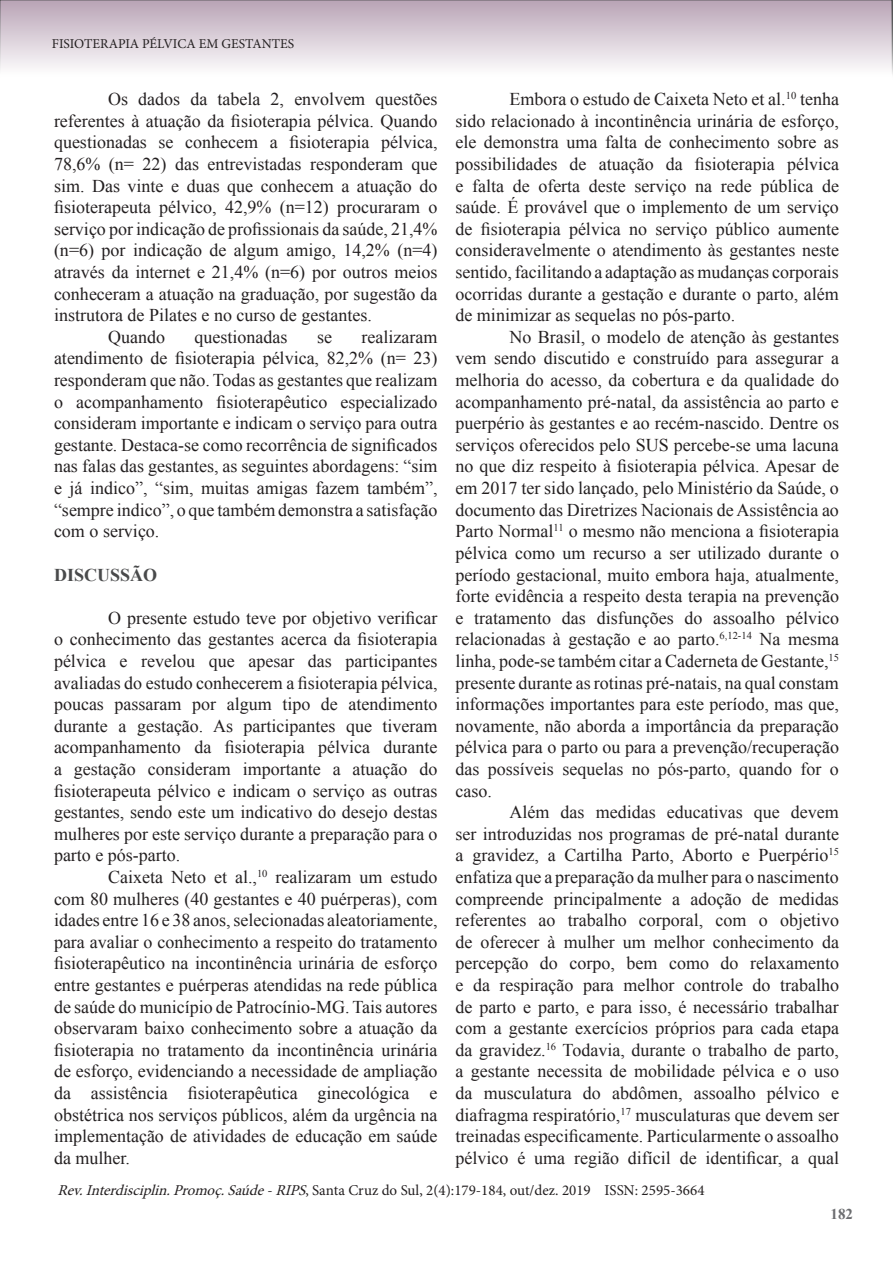
<style>
.page{position:relative;width:893px;height:1263px;background:#fff}
.page>*{position:absolute;margin:0;border:0;box-sizing:border-box;transform-origin:0 0}
.Parágrafo_da_Lista{font:18px/21.6px "Times New Roman";color:#231f20;text-align:justify}
.t1{font:700 18px "Times New Roman";color:#494a4b}
.t2{font:15px "Minion Pro";color:#231f20}
.t3{font:700 15px "Times New Roman";color:#6c6d70}
.t4{font:13.5px "Minion Pro";color:#231f20}
.s1{font-style:italic}
</style>
<div class="page">
<svg style="left:0;top:0;width:893px;height:71px;background:#d8ccd6"></svg>
<svg style="left:892px;top:1px;width:1px;height:74px"></svg>
<p class="t4" style="left:52px;top:35px;width:244px">FISIOTERAPIA PÉLVICA EM GESTANTES</p>
<p class="Parágrafo_da_Lista" style="left:54px;top:88px;width:385px;text-indent:54px">Os dados da tabela 2, envolvem questões referentes à atuação da fisioterapia pélvica. Quando questionadas se conhecem a fisioterapia pélvica, 78,6% (n= 22) das entrevistadas responderam que sim. Das vinte e duas que conhecem a atuação do fisioterapeuta pélvico, 42,9% (n=12) procuraram o serviço por indicação de profissionais da saúde, 21,4% (n=6) por indicação de algum amigo, 14,2% (n=4) através da internet e 21,4% (n=6) por outros meios conheceram a atuação na graduação, por sugestão da instrutora de Pilates e no curso de gestantes.</p>
<p class="Parágrafo_da_Lista" style="left:108px;top:326px;width:58px">Quando</p>
<p class="Parágrafo_da_Lista" style="left:195px;top:326px;width:94px">questionadas</p>
<p class="Parágrafo_da_Lista" style="left:317px;top:326px;width:16px">se</p>
<p class="Parágrafo_da_Lista" style="left:54px;top:326px;width:385px;text-indent:308px">realizaram atendimento de fisioterapia pélvica, 82,2% (n= 23) responderam que não. Todas as gestantes que realizam o acompanhamento fisioterapêutico especializado consideram importante e indicam o serviço para outra gestante. Destaca-se como recorrência de significados nas falas das gestantes, as seguintes abordagens: “sim e já indico”, “sim, muitas amigas fazem também”, “sempre indico”, o que também demonstra a satisfação com o serviço.</p>
<p class="t1" style="left:54px;top:562px;width:105px">DISCUSSÃO</p>
<p class="Parágrafo_da_Lista" style="left:54px;top:607px;width:385px;text-indent:54px">O presente estudo teve por objetivo verificar o conhecimento das gestantes acerca da fisioterapia pélvica e revelou que apesar das participantes avaliadas do estudo conhecerem a fisioterapia pélvica, poucas passaram por algum tipo de atendimento durante a gestação. As participantes que tiveram acompanhamento da fisioterapia pélvica durante a gestação consideram importante a atuação do fisioterapeuta pélvico e indicam o serviço as outras gestantes, sendo este um indicativo do desejo destas mulheres por este serviço durante a preparação para o parto e pós-parto.</p>
<p class="Parágrafo_da_Lista" style="left:54px;top:866px;width:385px;text-indent:54px">Caixeta Neto et al.,<sup>10</sup> realizaram um estudo com 80 mulheres (40 gestantes e 40 puérperas), com idades entre 16 e 38 anos, selecionadas aleatoriamente, para avaliar o conhecimento a respeito do tratamento fisioterapêutico na incontinência urinária de esforço entre gestantes e puérperas atendidas na rede pública de saúde do município de Patrocínio-MG. Tais autores observaram baixo conhecimento sobre a atuação da fisioterapia no tratamento da incontinência urinária de esforço, evidenciando a necessidade de ampliação da assistência fisioterapêutica ginecológica e obstétrica nos serviços públicos, além da urgência na implementação de atividades de educação em saúde da mulher.</p>
<p class="Parágrafo_da_Lista" style="left:455px;top:88px;width:385px;text-indent:54px">Embora o estudo de Caixeta Neto et al.<sup>10</sup> tenha sido relacionado à incontinência urinária de esforço, ele demonstra uma falta de conhecimento sobre as possibilidades de atuação da fisioterapia pélvica e falta de oferta deste serviço na rede pública de saúde. É provável que o implemento de um serviço de fisioterapia pélvica no serviço público aumente consideravelmente o atendimento às gestantes neste sentido, facilitando a adaptação as mudanças corporais ocorridas durante a gestação e durante o parto, além de minimizar as sequelas no pós-parto.</p>
<p class="Parágrafo_da_Lista" style="left:455px;top:326px;width:385px;text-indent:54px">No Brasil, o modelo de atenção às gestantes vem sendo discutido e construído para assegurar a melhoria do acesso, da cobertura e da qualidade do acompanhamento pré-natal, da assistência ao parto e puerpério às gestantes e ao recém-nascido. Dentre os serviços oferecidos pelo SUS percebe-se uma lacuna no que diz respeito à fisioterapia pélvica. Apesar de em 2017 ter sido lançado, pelo Ministério da Saúde, o documento das Diretrizes Nacionais de Assistência ao Parto Normal<sup>11</sup> o mesmo não menciona a fisioterapia pélvica como um recurso a ser utilizado durante o período gestacional, muito embora haja, atualmente, forte evidência a respeito desta terapia na prevenção e tratamento das disfunções do assoalho pélvico relacionadas à gestação e ao parto.<sup>6,12-14</sup> Na mesma linha, pode-se também citar a Caderneta de Gestante,<sup>15 </sup>presente durante as rotinas pré-natais, na qual constam informações importantes para este período, mas que, novamente, não aborda a importância da preparação pélvica para o parto ou para a prevenção/recuperação das possíveis sequelas no pós-parto, quando for o caso.</p>
<p class="Parágrafo_da_Lista" style="left:455px;top:801px;width:385px;text-indent:54px">Além das medidas educativas que devem ser introduzidas nos programas de pré-natal durante a gravidez, a Cartilha Parto, Aborto e Puerpério<sup>15 </sup>enfatiza que a preparação da mulher para o nascimento compreende principalmente a adoção de medidas referentes ao trabalho corporal, com o objetivo de oferecer à mulher um melhor conhecimento da percepção do corpo, bem como do relaxamento e da respiração para melhor controle do trabalho de parto e parto, e para isso, é necessário trabalhar com a gestante exercícios próprios para cada etapa da gravidez.<sup>16</sup> Todavia, durante o trabalho de parto, a gestante necessita de mobilidade pélvica e o uso da musculatura do abdômen, assoalho pélvico e diafragma respiratório,<sup>17</sup> musculaturas que devem ser treinadas especificamente. Particularmente o assoalho pélvico é uma região difícil de identificar, a qual</p>
<p class="t2" style="left:57px;top:1180px;width:649px"><span class="s1">Rev.Interdisciplin.Promoç.Saúde-RIPS</span>, Santa Cruz do Sul, 2(4):179-184, out/dez. 2019 ISSN: 2595-3664</p>
<p class="t3" style="left:831px;top:1204px;width:24px">182</p>
</div>
